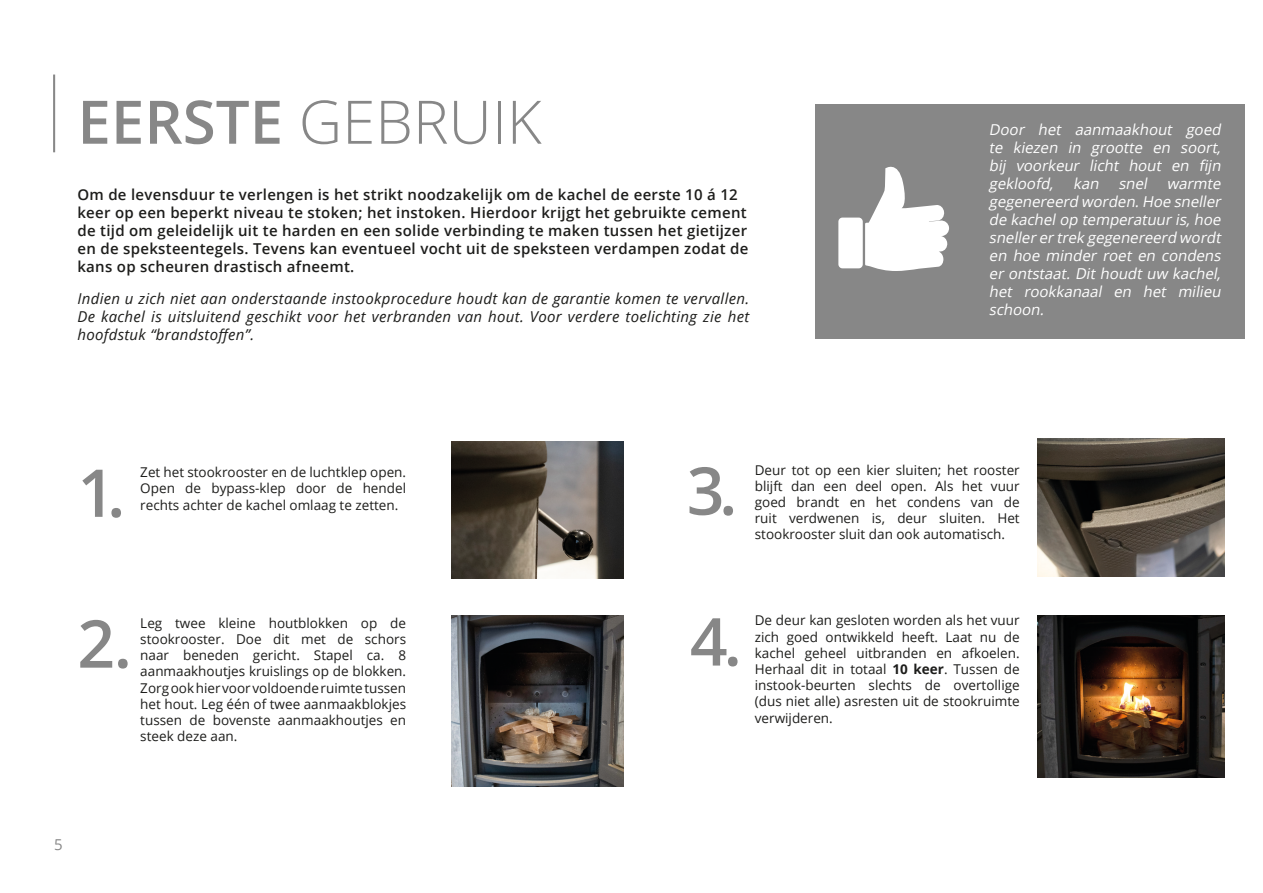
<style>
.page{position:relative;width:1263px;height:893px;background:#fff}
.page>*{position:absolute;margin:0;border:0;box-sizing:border-box;transform-origin:0 0}
.H1_-_Rechtsboven_-_light{font:600 66px "Open Sans";color:#878787}
.H1_-_Rechtsboven_-_light-2{font:300 60px "Open Sans";color:#878787}
.Basis_-_Altech_Grey{font:600 15px "Open Sans";letter-spacing:.02em;color:#1d1d1b}
.Basis_Streep_-_Altech_Grey{font:italic 15px/18px "Open Sans";color:#fff;text-align:justify}
.Basis_-_Altech_Grey-2{font:italic 15px/18px "Open Sans";letter-spacing:.02em;color:#1d1d1b;text-align:justify}
.t1{font:15px "Open Sans";color:#878787}
.Basis_Streep_-_Altech_Grey-2{font:13.5px/16.2px "Open Sans";color:#1d1d1b;text-align:justify}
.s1{font-weight:600}
.s2{font-weight:700}
</style>
<div class="page">
<hr style="left:53px;top:75px;width:2px;height:77px;background:#878787">
<div style="left:815px;top:104px;width:429px;height:235px;background:#878787"></div>
<svg style="left:865px;top:166px;width:84px;height:105px"></svg>
<div style="left:838px;top:218px;width:25px;height:50px;background:#fff;border-radius:4px"></div>
<img style="left:451px;top:441px;width:173px;height:137px">
<img style="left:451px;top:615px;width:173px;height:172px">
<img style="left:1037px;top:439px;width:188px;height:137px">
<img style="left:1037px;top:615px;width:188px;height:162px">
<p class="H1_-_Rechtsboven_-_light-2" style="left:77px;top:81px;width:466px"><span class="s1">EERSTE</span> GEBRUIK</p>
<p class="Basis_-_Altech_Grey" style="left:77px;top:184px;width:662px">Om de levensduur te verlengen is het strikt noodzakelijk om de kachel de eerste 10 á 12</p>
<p class="Basis_-_Altech_Grey" style="left:77px;top:202px;width:671px">keer op een beperkt niveau te stoken; het instoken. Hierdoor krijgt het gebruikte cement</p>
<p class="Basis_-_Altech_Grey" style="left:77px;top:220px;width:671px">de tijd om geleidelijk uit te harden en een solide verbinding te maken tussen het gietijzer</p>
<p class="Basis_-_Altech_Grey" style="left:77px;top:238px;width:673px">en de speksteentegels. Tevens kan eventueel vocht uit de speksteen verdampen zodat de</p>
<p class="Basis_-_Altech_Grey" style="left:77px;top:256px;width:278px">kans op scheuren drastisch afneemt.</p>
<p class="Basis_-_Altech_Grey-2" style="left:77px;top:289px;width:673px">Indien u zich niet aan onderstaande instookprocedure houdt kan de garantie komen te vervallen.<br>De kachel is uitsluitend geschikt voor het verbranden van hout. Voor verdere toelichting zie het hoofdstuk “brandstoffen”.</p>
<p class="Basis_Streep_-_Altech_Grey" style="left:989px;top:120px;width:237px">Door het aanmaakhout goed te kiezen in grootte en soort, bij voorkeur licht hout en fijn gekloofd, kan snel warmte gegenereerd worden.Hoe sneller de kachelop temperatuuris,hoe snellerertrek gegenereerd wordt en hoe minder roet en condens er ontstaat. Dit houdt uw kachel, het rookkanaal en het milieu schoon.</p>
<p class="H1_-_Rechtsboven_-_light" style="left:77px;top:448px;width:49px">1.</p>
<p class="Basis_Streep_-_Altech_Grey-2" style="left:140px;top:464px;width:267px">Zet het stookrooster en de luchtklep open.<br>Open de bypass-klep door de hendel</p>
<p class="Basis_Streep_-_Altech_Grey-2" style="left:140px;top:496px;width:260px">rechts achter de kachel omlaag te zetten.</p>
<p class="H1_-_Rechtsboven_-_light" style="left:77px;top:598px;width:56px">2.</p>
<p class="Basis_Streep_-_Altech_Grey-2" style="left:140px;top:614px;width:267px">Leg twee kleine houtblokken op de stookrooster. Doe dit met de schors naar beneden gericht. Stapel ca. 8 aanmaakhoutjes kruislings op de blokken.<br>Zorg ook hier voor voldoende ruimte tussen het hout. Leg één of twee aanmaakblokjes tussen de bovenste aanmaakhoutjes en steek deze aan.</p>
<p class="t1" style="left:54px;top:835px;width:10px">5</p>
<p class="H1_-_Rechtsboven_-_light" style="left:687px;top:445px;width:52px">3.</p>
<p class="Basis_Streep_-_Altech_Grey-2" style="left:755px;top:461px;width:266px">Deur tot op een kier sluiten; het rooster blijft dan een deel open. Als het vuur goed brandt en het condens van de ruit verdwenen is, deur sluiten. Het stookrooster sluit dan ook automatisch.</p>
<p class="H1_-_Rechtsboven_-_light" style="left:690px;top:596px;width:53px">4.</p>
<p class="Basis_Streep_-_Altech_Grey-2" style="left:755px;top:612px;width:266px">De deur kan gesloten worden als het vuur zich goed ontwikkeld heeft. Laat nu de kachel geheel uitbranden en afkoelen.<br>Herhaal dit in totaal <span class="s2">10 keer</span>. Tussen de instook-beurten slechts de overtollige (dus niet alle) asresten uit de stookruimte verwijderen.</p>
</div>
